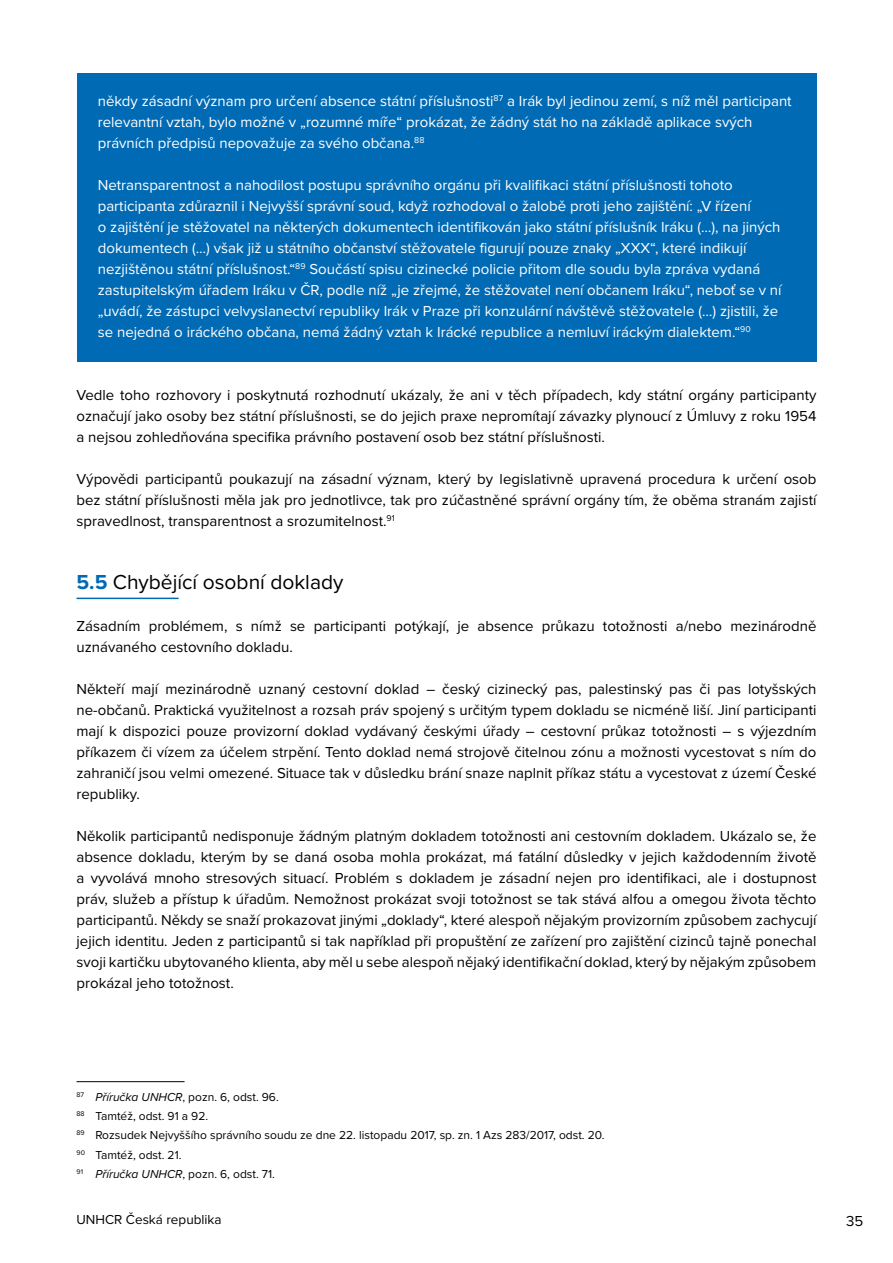
<style>
.page{position:relative;width:893px;height:1263px;background:#fff}
.page>*{position:absolute;margin:0;border:0;box-sizing:border-box;transform-origin:0 0}
.t1{font:21px "Proxima Nova";color:#000}
.t2{font:15px/21px "Proxima Nova";color:#000;text-align:justify}
.t3{font:15px/21px "Proxima Nova";color:#fff}
.t4{font:13.5px "Proxima Nova";color:#000}
.t5{font:12px/19.2px "Proxima Nova";color:#000}
.s1{font-weight:700;color:#006ab4}
.s2{font-style:italic}
</style>
<div class="page">
<div style="left:77px;top:73px;width:739px;height:99px;background:#006ab4"></div>
<div style="left:77px;top:157px;width:739px;height:204px;background:#006ab4"></div>
<hr style="left:77px;top:598px;width:102px;height:1px;background:#006ab4">
<hr style="left:77px;top:1081px;width:108px;height:1px;background:#000">
<p class="t3" style="left:98px;top:90px;width:695px">někdy zásadní význam pro určení absence státní příslušnosti<sup>87</sup> a Irák byl jedinou zemí, s níž měl participant relevantní vztah, bylo možné v „rozumné míře“ prokázat, že žádný stát ho na základě aplikace svých právních předpisů nepovažuje za svého občana.<sup>88</sup></p>
<p class="t3" style="left:98px;top:174px;width:685px">Netransparentnost a nahodilost postupu správního orgánu při kvalifikaci státní příslušnosti tohoto participanta zdůraznil i Nejvyšší správní soud, když rozhodoval o žalobě proti jeho zajištění: „V řízení<br>o zajištění je stěžovatel na některých dokumentech identifikován jako státní příslušník Iráku (…), na jiných dokumentech (…) však již u státního občanství stěžovatele figurují pouze znaky „XXX“, které indikují nezjištěnou státní příslušnost.“<sup>89</sup> Součástí spisu cizinecké policie přitom dle soudu byla zpráva vydaná zastupitelským úřadem Iráku v ČR, podle níž „je zřejmé, že stěžovatel není občanem Iráku“, neboť se v ní „uvádí, že zástupci velvyslanectví republiky Irák v Praze při konzulární návštěvě stěžovatele (…) zjistili, že se nejedná o iráckého občana, nemá žádný vztah k Irácké republice a nemluví iráckým dialektem.“<sup>90</sup></p>
<p class="t2" style="left:77px;top:384px;width:741px">Vedle toho rozhovory i poskytnutá rozhodnutí ukázaly, že ani v těch případech, kdy státní orgány participanty označují jako osoby bez státní příslušnosti, se do jejich praxe nepromítají závazky plynoucí z Úmluvy z roku 1954 a nejsou zohledňována specifika právního postavení osob bez státní příslušnosti.</p>
<p class="t2" style="left:77px;top:468px;width:741px">Výpovědi participantů poukazují na zásadní význam, který by legislativně upravená procedura k určení osob bez státní příslušnosti měla jak pro jednotlivce, tak pro zúčastněné správní orgány tím, že oběma stranám zajistí spravedlnost, transparentnost a srozumitelnost.<sup>91</sup></p>
<h1 class="t1" style="left:77px;top:566px;width:268px"><span class="s1">5.5</span> Chybějící osobní doklady</h1>
<p class="t2" style="left:77px;top:615px;width:741px">Zásadním problémem, s nímž se participanti potýkají, je absence průkazu totožnosti a/nebo mezinárodně uznávaného cestovního dokladu.</p>
<p class="t2" style="left:77px;top:678px;width:741px">Někteří mají mezinárodně uznaný cestovní doklad – český cizinecký pas, palestinský pas či pas lotyšských ne-občanů. Praktická využitelnost a rozsah práv spojený s určitým typem dokladu se nicméně liší. Jiní participanti mají k dispozici pouze provizorní doklad vydávaný českými úřady – cestovní průkaz totožnosti – s výjezdním příkazem či vízem za účelem strpění. Tento doklad nemá strojově čitelnou zónu a možnosti vycestovat s ním do zahraničí jsou velmi omezené. Situace tak v důsledku brání snaze naplnit příkaz státu a vycestovat z území České republiky.</p>
<p class="t2" style="left:77px;top:825px;width:741px">Několik participantů nedisponuje žádným platným dokladem totožnosti ani cestovním dokladem. Ukázalo se, že absence dokladu, kterým by se daná osoba mohla prokázat, má fatální důsledky v jejich každodenním životě a vyvolává mnoho stresových situací. Problém s dokladem je zásadní nejen pro identifikaci, ale i dostupnost práv, služeb a přístup k úřadům. Nemožnost prokázat svoji totožnost se tak stává alfou a omegou života těchto participantů. Někdy se snaží prokazovat jinými „doklady“, které alespoň nějakým provizorním způsobem zachycují jejich identitu. Jeden z participantů si tak například při propuštění ze zařízení pro zajištění cizinců tajně ponechal svoji kartičku ubytovaného klienta, aby měl u sebe alespoň nějaký identifikační doklad, který by nějakým způsobem prokázal jeho totožnost.</p>
<p class="t5" style="left:77px;top:1087px;width:530px"><sup>87</sup> <span class="s2">Příručka UNHCR</span>, pozn. 6, odst. 96.<br><sup>88</sup> Tamtéž, odst. 91 a 92.<br><sup>89</sup> Rozsudek Nejvyššího správního soudu ze dne 22. listopadu 2017, sp. zn. 1 Azs 283/2017, odst. 20.<br><sup>90</sup> Tamtéž, odst. 21.<br><sup>91</sup> <span class="s2">Příručka UNHCR</span>, pozn. 6, odst. 71.</p>
<p class="t4" style="left:77px;top:1210px;width:147px">UNHCR Česká republika</p>
<p class="t2" style="left:846px;top:1210px;width:19px">35</p>
</div>
